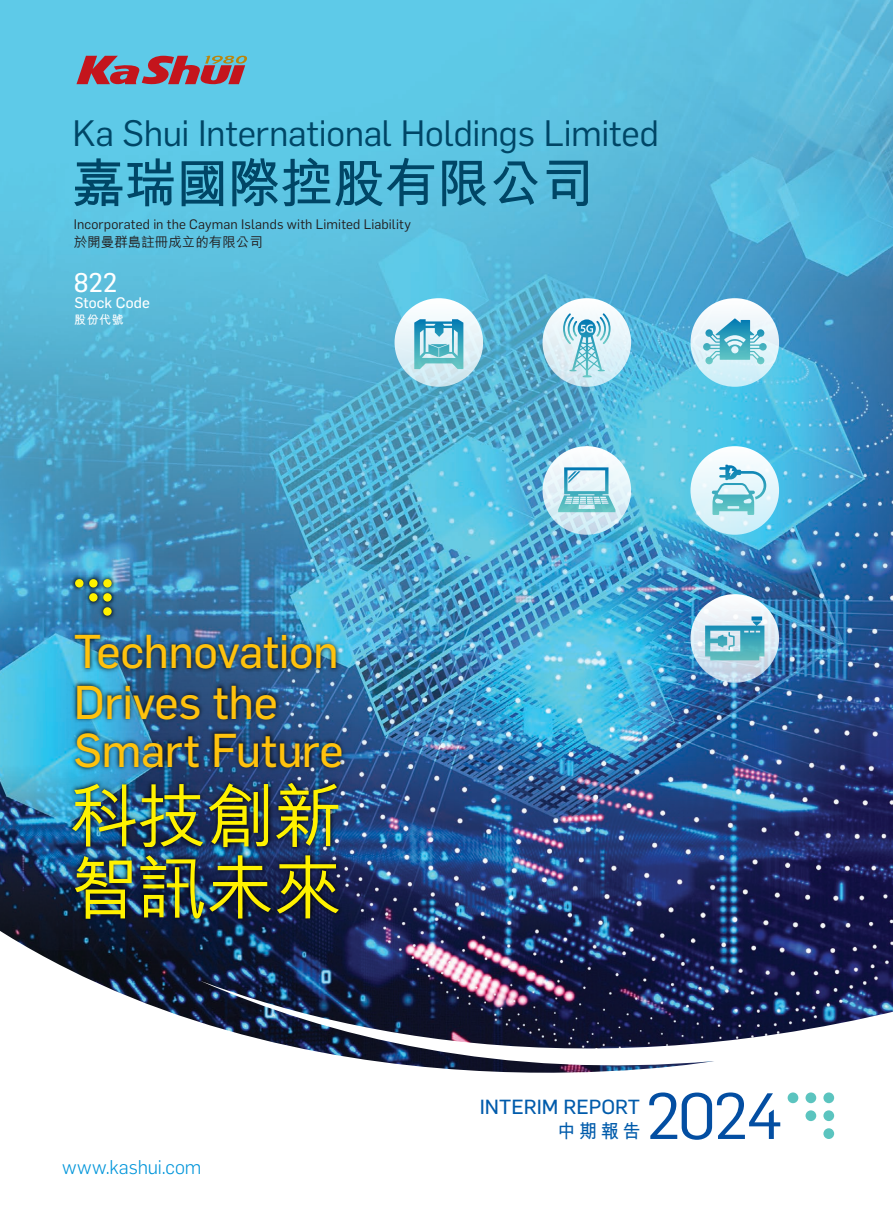
<style>
.page{position:relative;width:893px;height:1212px;background:#fff}
.page>*{position:absolute;margin:0;border:0;box-sizing:border-box;transform-origin:0 0}
.t1{font:500 69.15px/72.2px "M Hei HK";letter-spacing:-.02em;color:#fff200}
.t2{font:63.9px "Flama";color:#034ea2}
.t3{font:700 53.25px "M Hei HK";letter-spacing:-.02em;color:#004666}
.t4{font:46.5px/48px "Flama Basic";letter-spacing:-.01em;color:#ffc20d}
.t5{font:36px "Flama";letter-spacing:-.01em;color:#004666}
.t6{font:26.4px "Flama Basic";color:#fff}
.t7{font:20.1px "Flama Basic";color:#005bab}
.t8{font:300 19.5px "Flama";letter-spacing:-.005em;color:#0095da}
.t9{font:700 19.05px "M Hei HK";color:#005bab;scale:.95 1}
.t10{font:15px "Flama Basic";letter-spacing:.01em;color:#fff}
.t11{font:13.5px "Flama";letter-spacing:.01em;color:#231f20}
.t12{font:500 13.5px "M Hei HK";color:#231f20}
.t13{font:700 12px "M Hei HK";color:#fff}
</style>
<div class="page">
<img style="left:0;top:0;width:893px;height:914px">
<svg style="left:0;top:914px;width:893px;height:225px"></svg>
<svg style="left:395px;top:298px;width:88px;height:89px"></svg>
<svg style="left:690px;top:446px;width:89px;height:89px"></svg>
<svg style="left:690px;top:594px;width:89px;height:89px"></svg>
<svg style="left:690px;top:298px;width:89px;height:89px"></svg>
<svg style="left:542px;top:298px;width:89px;height:89px"></svg>
<svg style="left:542px;top:446px;width:89px;height:89px"></svg>
<svg style="left:703px;top:318px;width:64px;height:46px;background:#94d0dc"></svg>
<svg style="left:563px;top:313px;width:48px;height:65px;background:#b0dbe6"></svg>
<svg style="left:558px;top:467px;width:57px;height:45px;background:#a2d5df"></svg>
<svg style="left:711px;top:465px;width:55px;height:50px;background:#a4d9e3"></svg>
<svg style="left:414px;top:319px;width:49px;height:50px;background:#7ec4d3"></svg>
<svg style="left:705px;top:616px;width:59px;height:44px;background:#7fc2d0"></svg>
<img style="left:67px;top:621px;width:280px;height:66px">
<img style="left:62px;top:772px;width:287px;height:72px">
<img style="left:62px;top:844px;width:287px;height:92px">
<img style="left:67px;top:672px;width:219px;height:48px">
<img style="left:67px;top:720px;width:285px;height:64px">
<img style="left:69px;top:571px;width:51px;height:53px">
<div style="left:75px;top:579px;width:8px;height:8px;background:#fff200;border-radius:50%"></div>
<div style="left:103px;top:593px;width:9px;height:9px;background:#fff200;border-radius:50%"></div>
<div style="left:103px;top:607px;width:9px;height:9px;background:#fff200;border-radius:50%"></div>
<div style="left:103px;top:579px;width:9px;height:8px;background:#fff200;border-radius:50%"></div>
<div style="left:89px;top:579px;width:9px;height:8px;background:#fff200;border-radius:50%"></div>
<div style="left:89px;top:593px;width:9px;height:9px;background:#fff200;border-radius:50%"></div>
<svg style="left:76px;top:56px;width:171px;height:30px;background:#956977"></svg>
<div style="left:788px;top:1092px;width:10px;height:11px;background:#5bc4bf;border-radius:50%"></div>
<div style="left:823px;top:1110px;width:11px;height:11px;background:#5bc4bf;border-radius:50%"></div>
<div style="left:823px;top:1128px;width:11px;height:11px;background:#5bc4bf;border-radius:50%"></div>
<div style="left:823px;top:1092px;width:11px;height:11px;background:#5bc4bf;border-radius:50%"></div>
<div style="left:805px;top:1092px;width:11px;height:11px;background:#5bc4bf;border-radius:50%"></div>
<div style="left:805px;top:1110px;width:11px;height:11px;background:#5bc4bf;border-radius:50%"></div>
<h3 class="t5" style="left:73px;top:108px;width:588px">Ka Shui International Holdings Limited</h3>
<h3 class="t3" style="left:72px;top:144px;width:524px">嘉瑞國際控股有限公司</h3>
<p class="t11" style="left:74px;top:215px;width:338px">Incorporated in the Cayman Islands with Limited Liability</p>
<p class="t12" style="left:74px;top:233px;width:190px">於開曼群島註冊成立的有限公司</p>
<h3 class="t6" style="left:74px;top:264px;width:45px">822</h3>
<p class="t10" style="left:75px;top:293px;width:77px">Stock Code</p>
<p class="t13" style="left:74px;top:311px;width:51px">股份代號</p>
<h3 class="t4" style="left:74px;top:625px;width:266px">Technovation</h3>
<h3 class="t4" style="left:74px;top:675px;width:271px">Drives the<br>Smart Future</h3>
<h1 class="t1" style="left:70px;top:775px;width:274px">科技創新智訊未來</h1>
<h3 class="t8" style="left:62px;top:1153px;width:141px">www.kashui.com</h3>
<h3 class="t7" style="left:480px;top:1092px;width:162px">INTERIM REPORT</h3>
<h3 class="t9" style="left:557px;top:1117px;width:89px">中期報告</h3>
<h2 class="t2" style="left:646px;top:1072px;width:139px">2024</h2>
</div>
